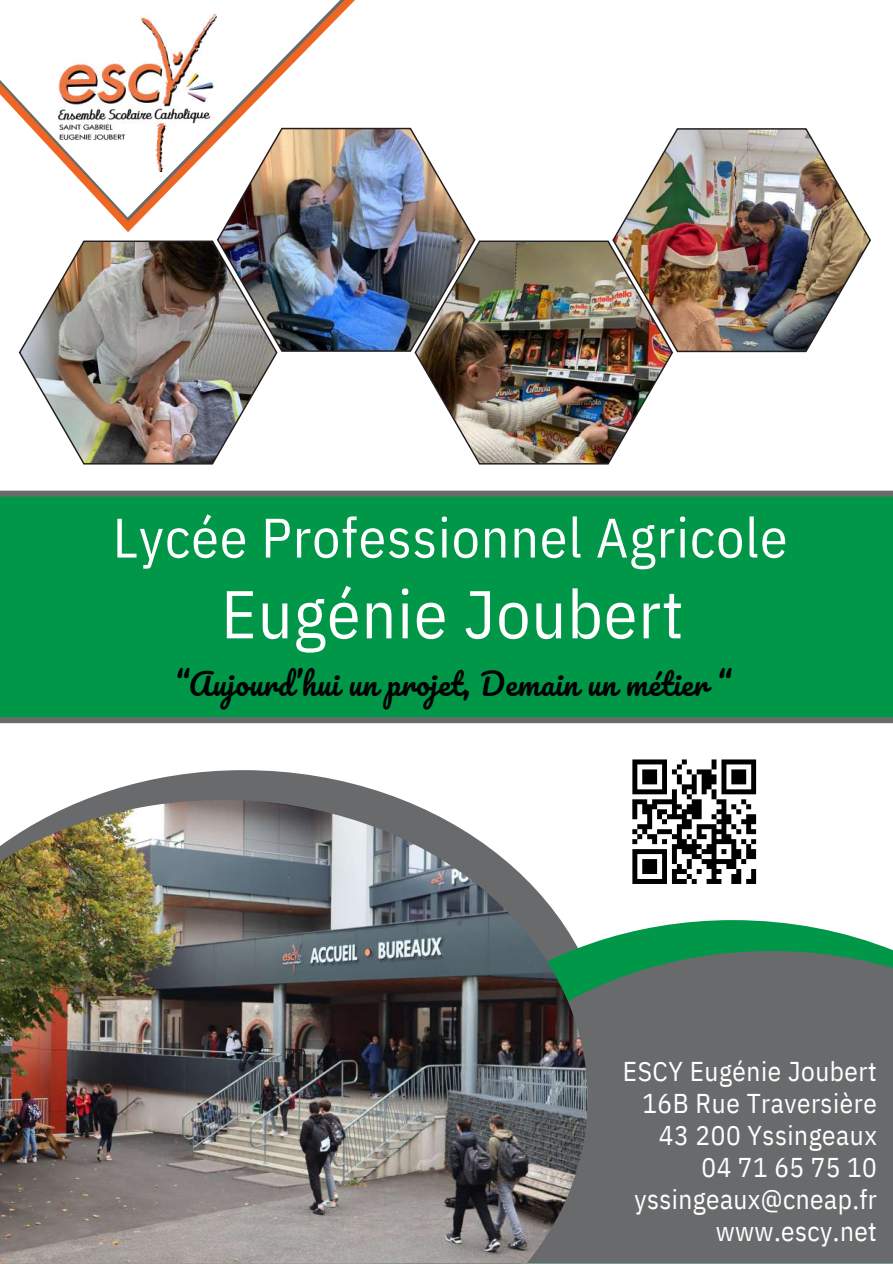
<style>
.page{position:relative;width:893px;height:1264px;background:#fff}
.page>*{position:absolute;margin:0;border:0;box-sizing:border-box;transform-origin:0 0}
.t1{font:67.5px "IBM Plex Sans Cond";letter-spacing:.015em;color:#fff}
.t2{font:55.5px "IBM Plex Sans Cond";letter-spacing:.02em;color:#fff}
.t3{font:30px "Pacifico";letter-spacing:.02em;color:#000}
.t4{font:27.15px/32px "IBM Plex Sans Cond";letter-spacing:.02em;color:#fff;text-align:right}
</style>
<div class="page">
<div style="left:0;top:490px;width:892px;height:233px;background:#009748"></div>
<svg style="left:114px;top:0;width:241px;height:232px"></svg>
<svg style="left:0;top:0;width:340px;height:217px"></svg>
<img style="left:58px;top:14px;width:159px;height:158px">
<svg style="left:84px;top:770px;width:319px;height:30px;fill:#686a6b"></svg>
<svg style="left:587px;top:920px;width:305px;height:30px;fill:#009748"></svg>
<div style="left:587px;top:950px;width:305px;height:313px;background:#686a6b"></div>
<img style="left:0;top:800px;width:587px;height:463px">
<img style="left:414px;top:240px;width:259px;height:224px">
<img style="left:612px;top:128px;width:259px;height:224px">
<img style="left:217px;top:128px;width:258px;height:224px">
<img style="left:19px;top:240px;width:258px;height:224px">
<img style="left:632px;top:759px;width:125px;height:125px">
<h2 class="t2" style="left:113px;top:500px;width:676px">Lycée Professionnel Agricole</h2>
<h1 class="t1" style="left:221px;top:569px;width:464px">Eugénie Joubert</h1>
<p class="t3" style="left:174px;top:668px;width:557px">“Aujourd’hui un projet, Demain un métier “</p>
<p class="t4" style="left:623px;top:1054px;width:255px">ESCY Eugénie Joubert<br>16B Rue Traversière<br>43 200 Yssingeaux<br>04 71 65 75 10 yssingeaux@cneap.fr www.escy.net</p>
</div>
